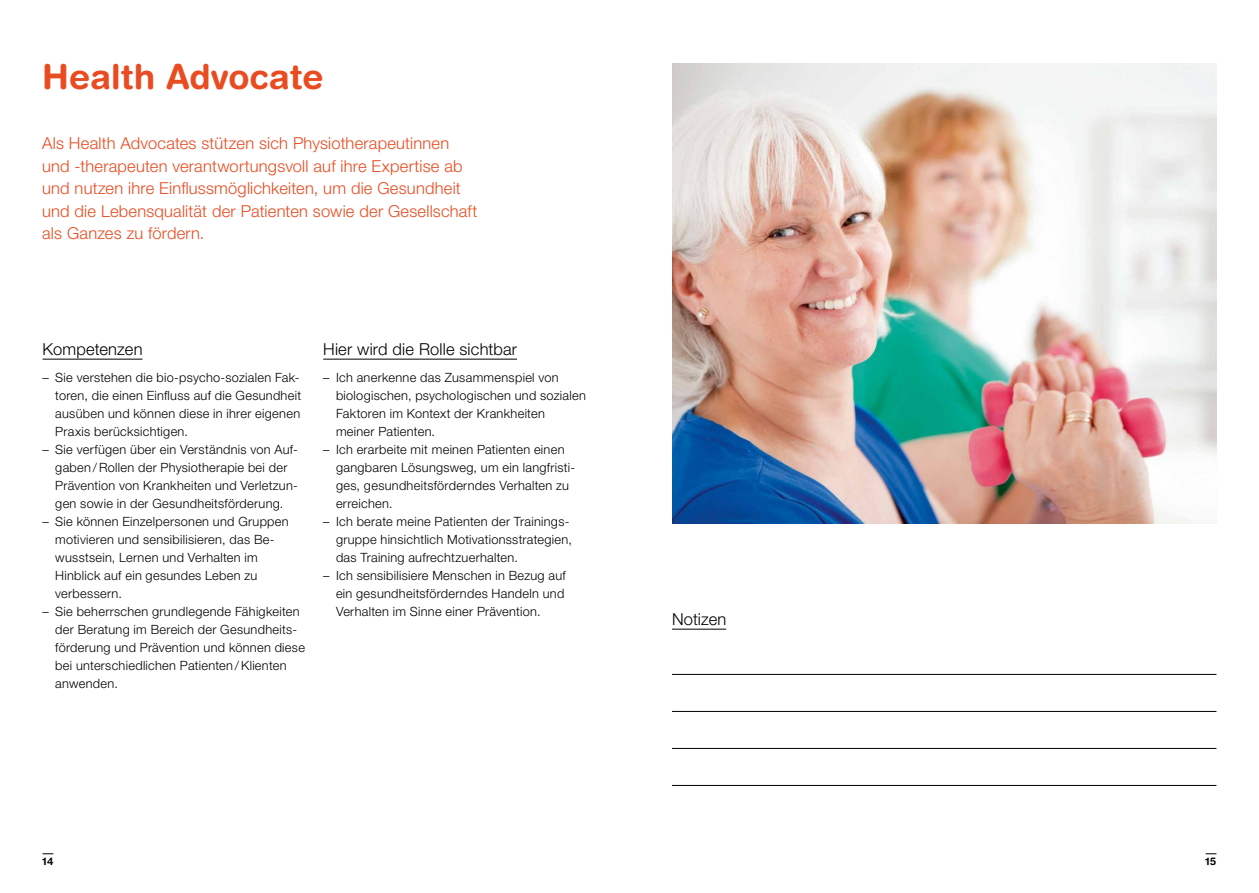
<style>
.page{position:relative;width:1259px;height:893px;background:#fff}
.page>*{position:absolute;margin:0;border:0;box-sizing:border-box;transform-origin:0 0}
.t1{font:700 34.5px "Helvetica Rounded LT Std";letter-spacing:.005em;color:#e94c21}
.t2{font:300 16.5px/22.5px "Helvetica Neue LT Std";letter-spacing:.01em;color:#e94c21}
.t3{font:300 16.5px "Helvetica Neue LT Std";letter-spacing:.01em;color:#000}
.t4{font:300 12.75px/18px "Helvetica Neue LT Std";letter-spacing:.025em;color:#000}
.t5{font:700 10.5px "Helvetica Rounded LT Std";color:#000}
</style>
<div class="page">
<hr style="left:672px;top:629px;width:54px;height:1px;background:#000">
<hr style="left:672px;top:674px;width:544px;height:1px;background:#000">
<hr style="left:672px;top:711px;width:544px;height:1px;background:#000">
<hr style="left:672px;top:748px;width:544px;height:1px;background:#000">
<hr style="left:672px;top:785px;width:544px;height:1px;background:#000">
<hr style="left:43px;top:359px;width:99px;height:1px;background:#000">
<hr style="left:323px;top:359px;width:194px;height:1px;background:#000">
<img style="left:672px;top:64px;width:544px;height:459px">
<h1 class="t1" style="left:42px;top:56px;width:283px">Health Advocate</h1>
<p class="t2" style="left:42px;top:132px;width:437px">Als Health Advocates stützen sich Physiotherapeutinnen und -therapeuten verantwortungsvoll auf ihre Expertise ab und nutzen ihre Einflussmöglichkeiten, um die Gesundheit und die Lebensqualität der Patienten sowie der Gesellschaft als Ganzes zu fördern.</p>
<p class="t3" style="left:43px;top:339px;width:102px">Kompetenzen</p>
<p class="t4" style="left:55px;top:368px;width:247px;text-indent:-13px">– Sie verstehen die bio-psycho-sozialen Fak&shy;toren, die einen Einfluss auf die Gesundheit ausüben und können diese in ihrer eigenen Praxis berücksichtigen.</p>
<p class="t4" style="left:55px;top:440px;width:244px;text-indent:-13px">– Sie verfügen über ein Verständnis von Auf&shy;gaben /Rollen der Physiotherapie bei der Prävention von Krankheiten und Verletzun&shy;gen sowie in der Gesundheitsförderung.</p>
<p class="t4" style="left:55px;top:512px;width:235px;text-indent:-13px">– Sie können Einzelpersonen und Gruppen motivieren und sensibilisieren, das Be&shy;wusstsein, Lernen und Verhalten im<br>Hinblick auf ein gesundes Leben zu verbessern.</p>
<p class="t4" style="left:55px;top:602px;width:251px;text-indent:-13px">– Sie beherrschen grundlegende Fähigkeiten der Beratung im Bereich der Gesundheits&shy;förderung und Prävention und können diese bei unterschiedlichen Patienten /Klienten anwenden.</p>
<p class="t3" style="left:323px;top:339px;width:195px">Hier wird die Rolle sichtbar</p>
<p class="t4" style="left:336px;top:368px;width:251px;text-indent:-13px">– Ich anerkenne das Zusammenspiel von biologischen, psychologischen und sozialen Faktoren im Kontext der Krankheiten meiner Patienten.</p>
<p class="t4" style="left:336px;top:440px;width:241px;text-indent:-13px">– Ich erarbeite mit meinen Patienten einen gangbaren Lösungsweg, um ein langfristi&shy;ges, gesundheitsförderndes Verhalten zu erreichen.</p>
<p class="t4" style="left:336px;top:512px;width:237px;text-indent:-13px">– Ich berate meine Patienten der Trainings&shy;gruppe hinsichtlich Motivationsstrategien, das Training aufrechtzuerhalten.</p>
<p class="t4" style="left:336px;top:566px;width:231px;text-align:justify;text-indent:-13px">– Ich sensibilisiere Menschen in Bezug auf ein gesundheitsförderndes Handeln und Verhalten im Sinne einer Prävention.</p>
<p class="t3" style="left:672px;top:609px;width:56px">Notizen</p>
<p class="t5" style="left:43px;top:855px;width:12px">14</p>
<p class="t5" style="left:1205px;top:855px;width:12px">15</p>
</div>
